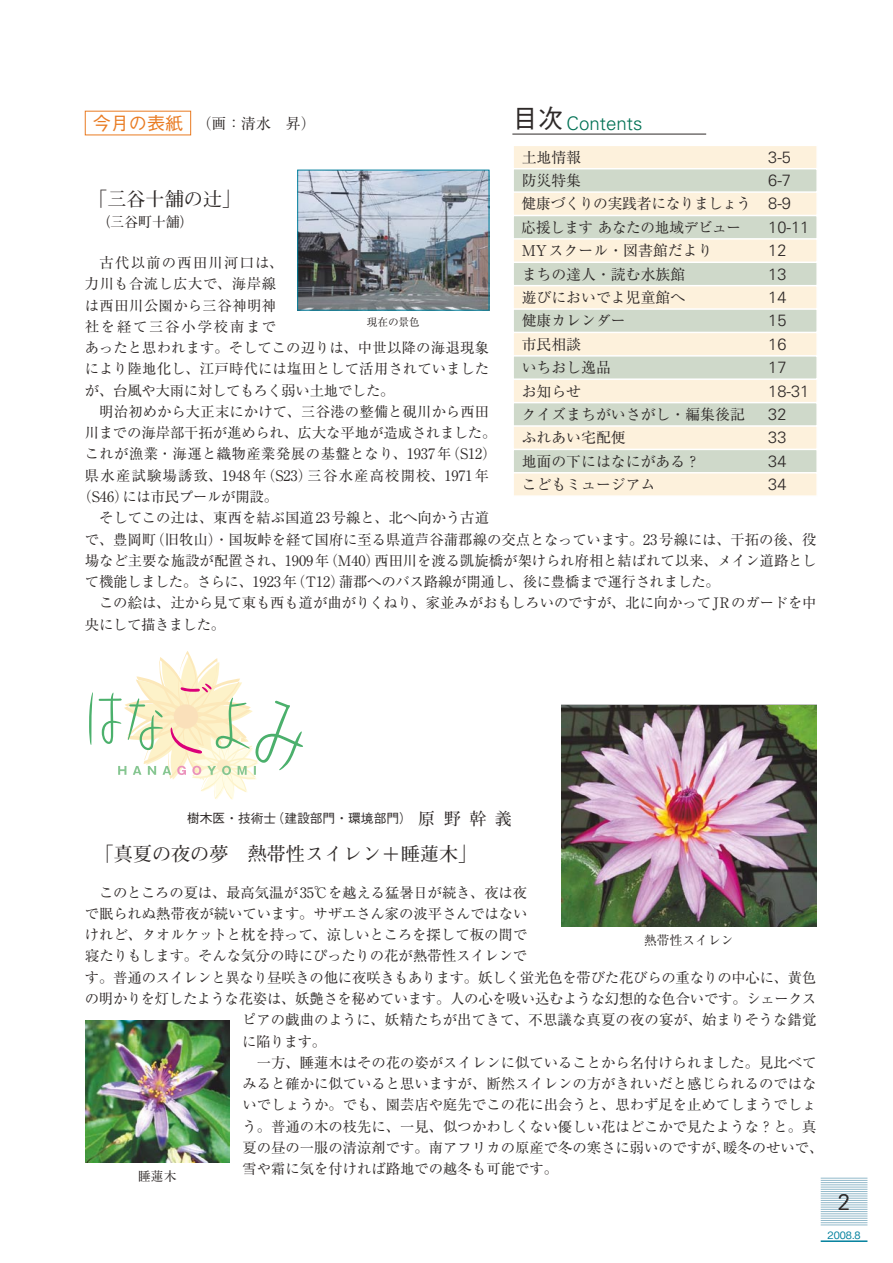
<style>
.page{position:relative;width:893px;height:1263px;background:#fff}
.page>*{position:absolute;margin:0;border:0;box-sizing:border-box;transform-origin:0 0}
.t1{font:300 22.5px "Univers";color:#2e2928}
.t2{font:700 19.2px "Futo Min A101 Pro";color:#2e2928}
.t3{font:300 18.75px "Univers";color:#007154}
.t4{font:500 18px "Gothic BBB Pro";color:#e97b22}
.t5{font:700 16.95px "Futo Min A101 Pro";color:#2e2928}
.t6{font:300 16.35px "Univers";color:#2e2928}
.t7{font:14.85px "Ryumin Pro";color:#2e2928}
.t8{font:14.85px "Ryumin Pro";letter-spacing:-.03em;color:#2e2928}
.t9{font:14.85px "Ryumin Pro";letter-spacing:-.02em;color:#2e2928}
.t10{font:14.4px/21.3px "Ryumin Pro";color:#2e2928}
.t11{font:14.4px "Ryumin Pro";letter-spacing:-.02em;color:#2e2928}
.t12{font:14.4px/21.3px "Ryumin Pro";letter-spacing:.035em;color:#2e2928}
.t13{font:700 13.8px "Futo Min A101 Pro";color:#2e2928}
.t14{font:500 12.75px "Gothic BBB Pro";color:#2e2928}
._07お知らせ_本文段落あり_じゅん101{font:12.75px "Ryumin Pro";color:#2e2928}
.t15{font:10.65px "Ryumin Pro";color:#2e2928}
.t16{font:500 10.05px "Gothic BBB Pro";color:#00809d;scale:.96 1}
.s1{font-family:"Gothic BBB Pro";font-weight:500;font-size:25.5px;color:#2e2928}
</style>
<div class="page">
<div style="left:514px;top:146px;width:302px;height:349px;background:#fdf1dc"></div>
<svg style="left:514px;top:169px;width:302px;height:303px;background:#e4e4d2"></svg>
<hr style="left:512px;top:168px;width:243px;height:1px;background:#fff">
<hr style="left:755px;top:168px;width:63px;height:1px;background:#fff">
<hr style="left:512px;top:191px;width:243px;height:2px;background:#fff">
<hr style="left:755px;top:191px;width:63px;height:2px;background:#fff">
<hr style="left:512px;top:215px;width:243px;height:1px;background:#fff">
<hr style="left:755px;top:215px;width:63px;height:1px;background:#fff">
<hr style="left:512px;top:238px;width:243px;height:2px;background:#fff">
<hr style="left:755px;top:238px;width:63px;height:2px;background:#fff">
<hr style="left:512px;top:261px;width:243px;height:2px;background:#fff">
<hr style="left:755px;top:261px;width:63px;height:2px;background:#fff">
<hr style="left:512px;top:285px;width:243px;height:1px;background:#fff">
<hr style="left:755px;top:285px;width:63px;height:1px;background:#fff">
<hr style="left:512px;top:308px;width:243px;height:2px;background:#fff">
<hr style="left:755px;top:308px;width:63px;height:2px;background:#fff">
<hr style="left:512px;top:332px;width:243px;height:1px;background:#fff">
<hr style="left:755px;top:332px;width:63px;height:1px;background:#fff">
<hr style="left:512px;top:355px;width:243px;height:2px;background:#fff">
<hr style="left:755px;top:355px;width:63px;height:2px;background:#fff">
<hr style="left:512px;top:378px;width:243px;height:2px;background:#fff">
<hr style="left:755px;top:378px;width:63px;height:2px;background:#fff">
<hr style="left:512px;top:402px;width:243px;height:1px;background:#fff">
<hr style="left:755px;top:402px;width:63px;height:1px;background:#fff">
<hr style="left:512px;top:425px;width:243px;height:2px;background:#fff">
<hr style="left:755px;top:425px;width:63px;height:2px;background:#fff">
<hr style="left:512px;top:449px;width:243px;height:1px;background:#fff">
<hr style="left:755px;top:449px;width:63px;height:1px;background:#fff">
<hr style="left:512px;top:472px;width:243px;height:1px;background:#fff">
<hr style="left:755px;top:472px;width:63px;height:1px;background:#fff">
<svg style="left:89px;top:651px;width:214px;height:149px"></svg>
<hr style="left:512px;top:134px;width:194px;height:1px;background:#2e2928">
<img style="left:85px;top:1021px;width:145px;height:142px">
<hr style="left:821px;top:1178px;width:46px;height:1px;background:#92b9ca">
<hr style="left:821px;top:1225px;width:46px;height:1px;background:#92b9ca">
<hr style="left:821px;top:1222px;width:46px;height:1px;background:#92b9ca">
<hr style="left:821px;top:1220px;width:46px;height:1px;background:#92b9ca">
<hr style="left:821px;top:1218px;width:46px;height:1px;background:#92b9ca">
<hr style="left:821px;top:1216px;width:46px;height:1px;background:#92b9ca">
<hr style="left:821px;top:1213px;width:46px;height:1px;background:#92b9ca">
<hr style="left:821px;top:1211px;width:46px;height:1px;background:#92b9ca">
<hr style="left:821px;top:1209px;width:46px;height:1px;background:#92b9ca">
<hr style="left:821px;top:1207px;width:46px;height:1px;background:#92b9ca">
<hr style="left:821px;top:1204px;width:46px;height:1px;background:#92b9ca">
<hr style="left:821px;top:1202px;width:46px;height:1px;background:#92b9ca">
<hr style="left:821px;top:1200px;width:46px;height:1px;background:#92b9ca">
<hr style="left:821px;top:1198px;width:46px;height:1px;background:#92b9ca">
<hr style="left:821px;top:1196px;width:46px;height:1px;background:#92b9ca">
<hr style="left:821px;top:1193px;width:46px;height:1px;background:#92b9ca">
<hr style="left:821px;top:1191px;width:46px;height:1px;background:#92b9ca">
<hr style="left:821px;top:1189px;width:46px;height:1px;background:#92b9ca">
<hr style="left:821px;top:1187px;width:46px;height:1px;background:#92b9ca">
<hr style="left:821px;top:1184px;width:46px;height:1px;background:#92b9ca">
<hr style="left:821px;top:1182px;width:46px;height:1px;background:#92b9ca">
<hr style="left:821px;top:1180px;width:46px;height:1px;background:#92b9ca">
<hr style="left:821px;top:1240px;width:46px;height:2px;background:#00809d">
<img style="left:299px;top:172px;width:188px;height:136px">
<img style="left:561px;top:705px;width:255px;height:222px">
<p class="t4" style="left:93px;top:109px;width:92px">今月の表紙</p>
<p class="t7" style="left:197px;top:111px;width:121px">（画：清水　昇(</p>
<p class="t3" style="left:512px;top:112px;width:132px"><span class="s1">目次</span> Contents</p>
<p class="t7" style="left:522px;top:145px;width:61px">土地情報</p>
<p class="t7" style="left:522px;top:169px;width:61px">防災特集</p>
<p class="t6" style="left:768px;top:147px;width:24px">3-5</p>
<p class="t6" style="left:768px;top:170px;width:24px">6-7</p>
<p class="t2" style="left:88px;top:184px;width:155px">「三谷十舗の辻「</p>
<p class="t13" style="left:85px;top:211px;width:110px">　 （三谷町十舗(</p>
<p class="t10" style="left:85px;top:251px;width:406px;text-indent:15px">古代以前の西田川河口は、<br>力川も合流し広大で、海岸線<br>は西田川公園から三谷神明神<br>社を経て三谷小学校南まで<br>あったと思われます。そしてこの辺りは、中世以降の海退現象により陸地化し、江戸時代には塩田として活用されていましたが、台風や大雨に対してもろく弱い土地でした。</p>
<p class="t10" style="left:99px;top:400px;width:391px">明治初めから大正末にかけて、三谷港の整備と硯川から西田</p>
<p class="t10" style="left:85px;top:421px;width:413px">川までの海岸部干拓が進められ、広大な平地が造成されました。</p>
<p class="t10" style="left:446px;top:442px;width:52px">（S12(</p>
<p class="t8" style="left:522px;top:192px;width:231px">健康づくりの実践者になりましょう</p>
<p class="t6" style="left:768px;top:194px;width:24px">8-9</p>
<p class="t9" style="left:522px;top:216px;width:221px">応援しますあなたの地域デビュー</p>
<p class="t6" style="left:768px;top:217px;width:42px">10-11</p>
<p class="t7" style="left:522px;top:239px;width:192px">MYスクール・図書館だより</p>
<p class="t6" style="left:768px;top:241px;width:20px">12</p>
<p class="t7" style="left:522px;top:262px;width:165px">まちの達人・読む水族館</p>
<p class="t6" style="left:768px;top:264px;width:20px">13</p>
<p class="t7" style="left:522px;top:286px;width:165px">遊びにおいでよ児童館へ</p>
<p class="t6" style="left:768px;top:287px;width:20px">14</p>
<p class="t7" style="left:522px;top:309px;width:106px">健康カレンダー</p>
<p class="t6" style="left:768px;top:311px;width:20px">15</p>
<p class="t15" style="left:367px;top:313px;width:55px">現在の景色</p>
<p class="t7" style="left:522px;top:333px;width:61px">市民相談</p>
<p class="t6" style="left:768px;top:334px;width:20px">16</p>
<p class="t7" style="left:522px;top:356px;width:91px">いちおし逸品</p>
<p class="t6" style="left:768px;top:357px;width:20px">17</p>
<p class="t7" style="left:522px;top:379px;width:61px">お知らせ</p>
<p class="t6" style="left:768px;top:381px;width:42px">18-31</p>
<p class="t7" style="left:522px;top:403px;width:225px">クイズまちがいさがし・編集後記</p>
<p class="t6" style="left:768px;top:404px;width:20px">32</p>
<p class="t7" style="left:522px;top:426px;width:106px">ふれあい宅配便</p>
<p class="t6" style="left:768px;top:428px;width:20px">33</p>
<p class="t12" style="left:308px;top:442px;width:183px;text-indent:-223px">これが漁業・海運と織物産業発展の基盤となり、1937年<br>三谷水産高校開校、1971 年</p>
<p class="t7" style="left:522px;top:449px;width:180px">地面の下にはなにがある?</p>
<p class="t6" style="left:768px;top:451px;width:20px">34</p>
<p class="t10" style="left:261px;top:464px;width:52px">（S23）</p>
<p class="t10" style="left:123px;top:464px;width:157px;text-indent:-38px">県水産試験場誘致、1948 年には市民プールが開設。</p>
<p class="t7" style="left:522px;top:473px;width:135px">こどもミュージアム</p>
<p class="t6" style="left:768px;top:474px;width:20px">34</p>
<p class="t10" style="left:78px;top:485px;width:52px">（S46）</p>
<p class="t10" style="left:150px;top:506px;width:667px;text-indent:-51px">そしてこの辻は、東西を結ぶ国道23号線と、北へ向かう古道<br>（旧牧山）・国坂峠を経て国府に至る県道芦谷蒲郡線の交点となっています。23号線には、干拓の後、役</p>
<p class="t10" style="left:85px;top:527px;width:73px">で、豊岡町</p>
<p class="t10" style="left:324px;top:549px;width:58px">（M40）</p>
<p class="t10" style="left:85px;top:549px;width:246px">場など主要な施設が配置され、1909年</p>
<p class="t10" style="left:374px;top:549px;width:444px">西田川を渡る凱旋橋が架けられ府相と結ばれて以来、メイン道路とし</p>
<p class="t10" style="left:291px;top:570px;width:55px">（T12）</p>
<p class="t10" style="left:85px;top:570px;width:214px">て機能しました。さらに、1923年</p>
<p class="t10" style="left:85px;top:591px;width:733px;text-indent:14px">この絵は、辻から見て東も西も道が曲がりくねり、家並みがおもしろいのですが、北に向かってJRのガードを中央にして描きました。</p>
<p class="t10" style="left:339px;top:570px;width:383px">蒲郡へのバス路線が開通し、後に豊橋まで運行されました。</p>
<p class="t5" style="left:418px;top:805px;width:19px">原</p>
<p class="t14" style="left:272px;top:808px;width:148px">（建設部門・環境部門）　</p>
<p class="t14" style="left:187px;top:808px;width:91px">樹木医・技術士</p>
<p class="t5" style="left:444px;top:805px;width:19px">野</p>
<p class="t5" style="left:469px;top:805px;width:19px">幹</p>
<p class="t5" style="left:495px;top:805px;width:19px">義</p>
<p class="t2" style="left:85px;top:839px;width:394px">　「真夏の夜の夢　熱帯性スイレン＋睡蓮木「</p>
<p class="t10" style="left:99px;top:881px;width:430px">このところの夏は、最高気温が35℃を越える猛暑日が続き、夜は夜</p>
<p class="t10" style="left:85px;top:902px;width:444px">で眠られぬ熱帯夜が続いています。サザエさん家の波平さんではない</p>
<p class="t10" style="left:85px;top:923px;width:444px">けれど、タオルケットと枕を持って、涼しいところを探して板の間で</p>
<p class="t10" style="left:85px;top:944px;width:444px">寝たりもします。そんな気分の時にぴったりの花が熱帯性スイレンで</p>
<p class="t11" style="left:85px;top:966px;width:733px">す。普通のスイレンと異なり昼咲きの他に夜咲きもあります。妖しく蛍光色を帯びた花びらの重なりの中心に、黄色</p>
<p class="t11" style="left:85px;top:987px;width:733px">の明かりを灯したような花姿は、妖艶さを秘めています。人の心を吸い込むような幻想的な色合いです。シェークス</p>
<p class="t10" style="left:242px;top:1008px;width:576px">ピアの戯曲のように、妖精たちが出てきて、不思議な真夏の夜の宴が、始まりそうな錯覚</p>
<p class="t10" style="left:242px;top:1029px;width:86px">に陥ります。</p>
<p class="t10" style="left:257px;top:1051px;width:561px">一方、睡蓮木はその花の姿がスイレンに似ていることから名付けられました。見比べて</p>
<p class="t10" style="left:242px;top:1072px;width:576px">みると確かに似ていると思いますが、断然スイレンの方がきれいだと感じられるのではな</p>
<p class="t10" style="left:242px;top:1093px;width:576px">いでしょうか。でも、園芸店や庭先でこの花に出会うと、思わず足を止めてしまうでしょ</p>
<p class="t10" style="left:242px;top:1114px;width:576px">う。普通の木の枝先に、一見、似つかわしくない優しい花はどこかで見たような？と。真</p>
<p class="t10" style="left:723px;top:1136px;width:102px">暖冬のせいで、</p>
<p class="_07お知らせ_本文段落あり_じゅん101" style="left:644px;top:930px;width:91px">熱帯性スイレン</p>
<p class="t10" style="left:242px;top:1136px;width:489px">夏の昼の一服の清涼剤です。南アフリカの原産で冬の寒さに弱いのですが、雪や霜に気を付ければ路地での越冬も可能です。</p>
<p class="_07お知らせ_本文段落あり_じゅん101" style="left:138px;top:1166px;width:40px">睡蓮木</p>
<p class="t1" style="left:838px;top:1188px;width:14px">2</p>
<p class="t16" style="left:827px;top:1227px;width:36px">2008.8</p>
</div>
